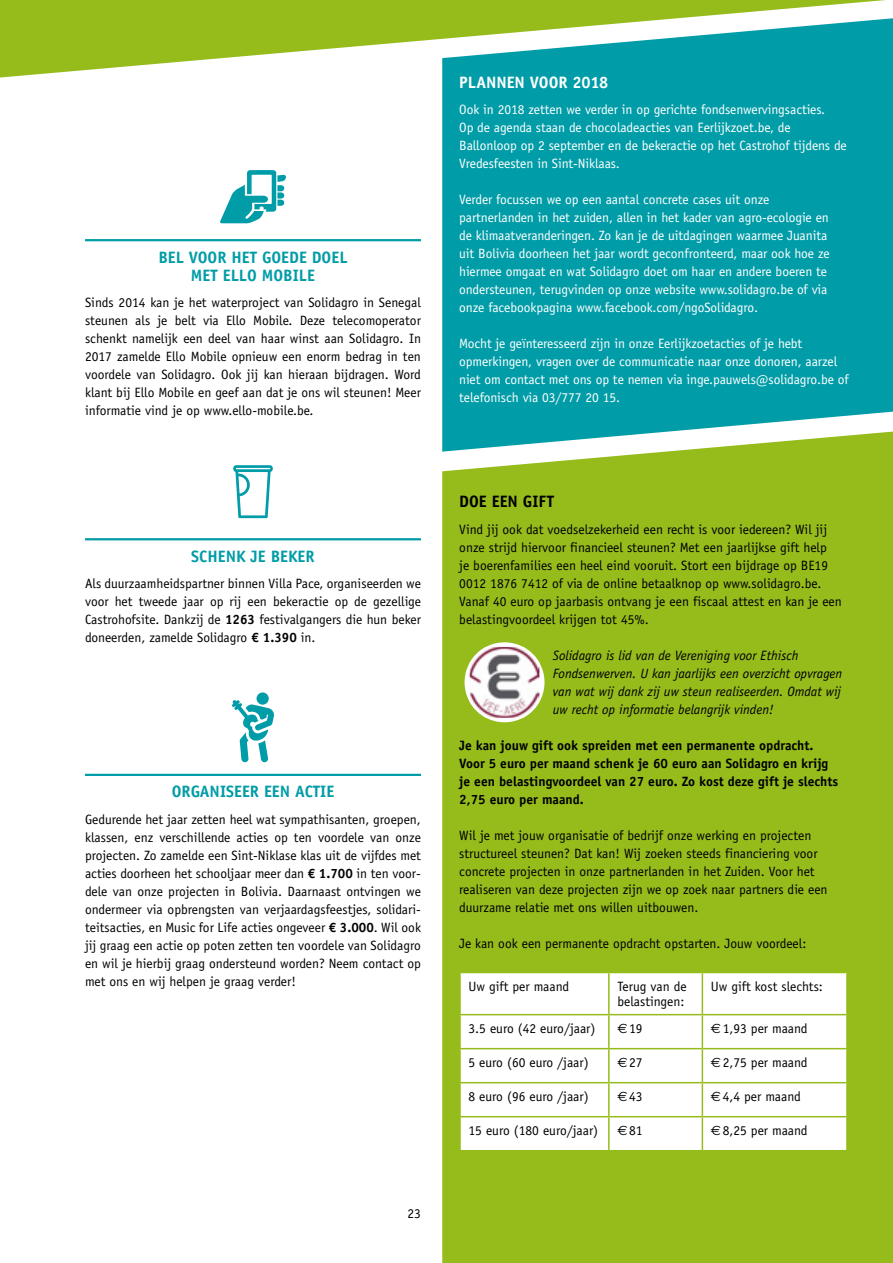
<style>
.page{position:relative;width:893px;height:1263px;background:#fff}
.page>*{position:absolute;margin:0;border:0;box-sizing:border-box;transform-origin:0 0}
.t1{font:700 16.5px/18px "Officina Sans";color:#009ca7;text-align:center}
.t2{font:700 16.5px "Officina Sans";letter-spacing:-.005em;color:#fff}
.t3{font:700 16.5px "Officina Sans";color:#000}
.t4{font:13.5px/18px "Officina Sans";color:#000;text-align:justify}
.t5{font:13.5px/18px "Officina Sans";letter-spacing:-.005em;color:#fff}
.t6{font:700 13.5px/18px "Officina Sans";color:#000}
.t7{font:italic 13.5px/18px "Officina Sans";color:#000}
.s1{font-weight:700}
.s2{font-family:"Euro Sans"}
</style>
<div class="page">
<svg style="left:0;top:0;width:886px;height:78px;fill:#96bc1c"></svg>
<hr style="left:85px;top:239px;width:336px;height:2px;background:#009ca7">
<hr style="left:85px;top:538px;width:336px;height:2px;background:#009ca7">
<hr style="left:85px;top:774px;width:336px;height:2px;background:#009ca7">
<svg style="left:220px;top:170px;width:66px;height:53px"></svg>
<svg style="left:233px;top:465px;width:40px;height:53px"></svg>
<div style="left:257px;top:692px;width:12px;height:13px;background:#009ca7;border-radius:50%"></div>
<svg style="left:232px;top:700px;width:42px;height:62px"></svg>
<div style="left:442px;top:18px;width:451px;height:414px;background:#009ca7"></div>
<div style="left:442px;top:432px;width:451px;height:831px;background:#96bc1c"></div>
<svg style="left:461px;top:973px;width:385px;height:177px"></svg>
<hr style="left:459px;top:972px;width:150px;height:1px;background:#96bc1c">
<hr style="left:459px;top:973px;width:2px;height:41px;background:#96bc1c">
<hr style="left:609px;top:972px;width:93px;height:1px;background:#96bc1c">
<hr style="left:608px;top:973px;width:2px;height:41px;background:#96bc1c">
<hr style="left:702px;top:972px;width:146px;height:1px;background:#96bc1c">
<hr style="left:702px;top:973px;width:1px;height:41px;background:#96bc1c">
<hr style="left:846px;top:973px;width:2px;height:41px;background:#96bc1c">
<hr style="left:459px;top:1014px;width:150px;height:1px;background:#96bc1c">
<hr style="left:459px;top:1015px;width:2px;height:33px;background:#96bc1c">
<hr style="left:609px;top:1014px;width:93px;height:1px;background:#96bc1c">
<hr style="left:608px;top:1015px;width:2px;height:33px;background:#96bc1c">
<hr style="left:702px;top:1014px;width:146px;height:1px;background:#96bc1c">
<hr style="left:702px;top:1015px;width:1px;height:33px;background:#96bc1c">
<hr style="left:846px;top:1015px;width:2px;height:33px;background:#96bc1c">
<hr style="left:459px;top:1048px;width:150px;height:1px;background:#96bc1c">
<hr style="left:459px;top:1049px;width:2px;height:33px;background:#96bc1c">
<hr style="left:609px;top:1048px;width:93px;height:1px;background:#96bc1c">
<hr style="left:608px;top:1049px;width:2px;height:33px;background:#96bc1c">
<hr style="left:702px;top:1048px;width:146px;height:1px;background:#96bc1c">
<hr style="left:702px;top:1049px;width:1px;height:33px;background:#96bc1c">
<hr style="left:846px;top:1049px;width:2px;height:33px;background:#96bc1c">
<hr style="left:459px;top:1082px;width:150px;height:1px;background:#96bc1c">
<hr style="left:459px;top:1083px;width:2px;height:33px;background:#96bc1c">
<hr style="left:609px;top:1082px;width:93px;height:1px;background:#96bc1c">
<hr style="left:608px;top:1083px;width:2px;height:33px;background:#96bc1c">
<hr style="left:702px;top:1082px;width:146px;height:1px;background:#96bc1c">
<hr style="left:702px;top:1083px;width:1px;height:33px;background:#96bc1c">
<hr style="left:846px;top:1083px;width:2px;height:33px;background:#96bc1c">
<hr style="left:459px;top:1116px;width:150px;height:1px;background:#96bc1c">
<hr style="left:459px;top:1117px;width:2px;height:33px;background:#96bc1c">
<hr style="left:609px;top:1116px;width:93px;height:1px;background:#96bc1c">
<hr style="left:608px;top:1117px;width:2px;height:33px;background:#96bc1c">
<hr style="left:702px;top:1116px;width:146px;height:1px;background:#96bc1c">
<hr style="left:702px;top:1117px;width:1px;height:33px;background:#96bc1c">
<hr style="left:846px;top:1117px;width:2px;height:33px;background:#96bc1c">
<hr style="left:459px;top:1150px;width:150px;height:1px;background:#96bc1c">
<hr style="left:609px;top:1150px;width:93px;height:1px;background:#96bc1c">
<hr style="left:702px;top:1150px;width:146px;height:1px;background:#96bc1c">
<div style="left:465px;top:642px;width:79px;height:80px;background:#fff;border-radius:50%"></div>
<img style="left:470px;top:647px;width:69px;height:71px">
<p class="t1" style="left:158px;top:248px;width:191px">BEL VOOR HET GOEDE DOEL<br>MET ELLO MOBILE</p>
<p class="t4" style="left:85px;top:294px;width:337px">Sinds 2014 kan je het waterproject van Solidagro in Senegal steunen als je belt via Ello Mobile. Deze telecomoperator schenkt namelijk een deel van haar winst aan Solidagro. In 2017 zamelde Ello Mobile opnieuw een enorm bedrag in ten voordele van Solidagro. Ook jij kan hieraan bijdragen. Word klant bij Ello Mobile en geef aan dat je ons wil steunen! Meer informatie vind je op www.ello-mobile.be.</p>
<p class="t1" style="left:191px;top:547px;width:125px">SCHENK JE BEKER</p>
<p class="t4" style="left:85px;top:575px;width:337px">Als duurzaamheidspartner binnen Villa Pace, organiseerden we voor het tweede jaar op rij een bekeractie op de gezellige Castrohofsite. Dankzij de <span class="s1">1263</span> festivalgangers die hun beker doneerden, zamelde Solidagro <span class="s1">€ 1.390</span> in.</p>
<p class="t1" style="left:172px;top:782px;width:164px">ORGANISEER EEN ACTIE</p>
<p class="t4" style="left:85px;top:810px;width:337px">Gedurende het jaar zetten heel wat sympathisanten, groepen, klassen, enz verschillende acties op ten voordele van onze projecten. Zo zamelde een Sint-Niklase klas uit de vijfdes met acties doorheen het schooljaar meer dan <span class="s1">€ 1.700</span> in ten voor&shy;dele van onze projecten in Bolivia. Daarnaast ontvingen we ondermeer via opbrengsten van verjaardagsfeestjes, solidari&shy;teitsacties, en Music for Life acties ongeveer <span class="s1">€ 3.000</span>. Wil ook jij graag een actie op poten zetten ten voordele van Solidagro en wil je hierbij graag ondersteund worden? Neem contact op met ons en wij helpen je graag verder!</p>
<p class="t4" style="left:407px;top:1204px;width:15px">23</p>
<p class="t2" style="left:459px;top:72px;width:151px">PLANNEN VOOR 2018</p>
<p class="t5" style="left:459px;top:100px;width:389px">Ook in 2018 zetten we verder in op gerichte fondsenwervingsacties.<br>Op de agenda staan de chocoladeacties van Eerlijkzoet.be, de Ballonloop op 2 september en de bekeractie op het Castrohof tijdens de Vredesfeesten in Sint-Niklaas.</p>
<p class="t5" style="left:459px;top:190px;width:372px">Verder focussen we op een aantal concrete cases uit onze partnerlanden in het zuiden, allen in het kader van agro-ecologie en de klimaatveranderingen. Zo kan je de uitdagingen waarmee Juanita uit Bolivia doorheen het jaar wordt geconfronteerd, maar ook hoe ze hiermee omgaat en wat Solidagro doet om haar en andere boeren te ondersteunen, terugvinden op onze website www.solidagro.be of via onze facebookpagina www.facebook.com/ngoSolidagro.</p>
<p class="t5" style="left:459px;top:334px;width:391px">Mocht je geïnteresseerd zijn in onze Eerlijkzoetacties of je hebt opmerkingen, vragen over de communicatie naar onze donoren, aarzel niet om contact met ons op te nemen via inge.pauwels@solidagro.be of telefonisch via 03/777 20 15.</p>
<p class="t3" style="left:459px;top:491px;width:96px">DOE EEN GIFT</p>
<p class="t4" style="left:459px;top:520px;width:384px;text-align:left">Vind jij ook dat voedselzekerheid een recht is voor iedereen? Wil jij onze strijd hiervoor financieel steunen? Met een jaarlijkse gift help<br>je boerenfamilies een heel eind vooruit. Stort een bijdrage op BE19<br>0012 1876 7412 of via de online betaalknop op www.solidagro.be.<br>Vanaf 40 euro op jaarbasis ontvang je een fiscaal attest en kan je een belastingvoordeel krijgen tot 45%.</p>
<p class="t7" style="left:553px;top:646px;width:291px">Solidagro is lid van de Vereniging voor Ethisch Fondsenwerven. U kan jaarlijks een overzicht opvragen van wat wij dank zij uw steun realiseerden. Omdat wij uw recht op informatie belangrijk vinden!</p>
<p class="t6" style="left:459px;top:736px;width:381px">Je kan jouw gift ook spreiden met een permanente opdracht.<br>Voor 5 euro per maand schenk je 60 euro aan Solidagro en krijg je een belastingvoordeel van 27 euro. Zo kost deze gift je slechts 2,75 euro per maand.</p>
<p class="t4" style="left:459px;top:826px;width:370px;text-align:left">Wil je met jouw organisatie of bedrijf onze werking en projecten structureel steunen? Dat kan! Wij zoeken steeds financiering voor concrete projecten in onze partnerlanden in het Zuiden. Voor het realiseren van deze projecten zijn we op zoek naar partners die een duurzame relatie met ons willen uitbouwen.</p>
<p class="t4" style="left:459px;top:934px;width:349px">Je kan ook een permanente opdracht opstarten. Jouw voordeel:</p>
<p class="t4" style="left:468px;top:977px;width:102px">Uw gift per maand</p>
<p class="t4" style="left:617px;top:979px;width:71px;line-height:15px">Terug van de belastingen:</p>
<p class="t4" style="left:711px;top:977px;width:114px">Uw gift kost slechts:</p>
<p class="t4" style="left:468px;top:1020px;width:128px">3.5 euro (42 euro/jaar)</p>
<p class="t4" style="left:617px;top:1020px;width:27px"><span class="s2">€</span> 19</p>
<p class="t4" style="left:711px;top:1020px;width:98px"><span class="s2">€</span> 1,93 per maand</p>
<p class="t4" style="left:468px;top:1054px;width:122px">5 euro (60 euro /jaar)</p>
<p class="t4" style="left:617px;top:1054px;width:27px"><span class="s2">€</span> 27</p>
<p class="t4" style="left:711px;top:1054px;width:98px"><span class="s2">€</span> 2,75 per maand</p>
<p class="t4" style="left:468px;top:1088px;width:122px">8 euro (96 euro /jaar)</p>
<p class="t4" style="left:617px;top:1088px;width:27px"><span class="s2">€</span> 43</p>
<p class="t4" style="left:711px;top:1088px;width:92px"><span class="s2">€</span> 4,4 per maand</p>
<p class="t4" style="left:468px;top:1122px;width:131px">15 euro (180 euro/jaar)</p>
<p class="t4" style="left:617px;top:1122px;width:27px"><span class="s2">€</span> 81</p>
<p class="t4" style="left:711px;top:1122px;width:98px"><span class="s2">€</span> 8,25 per maand</p>
</div>
